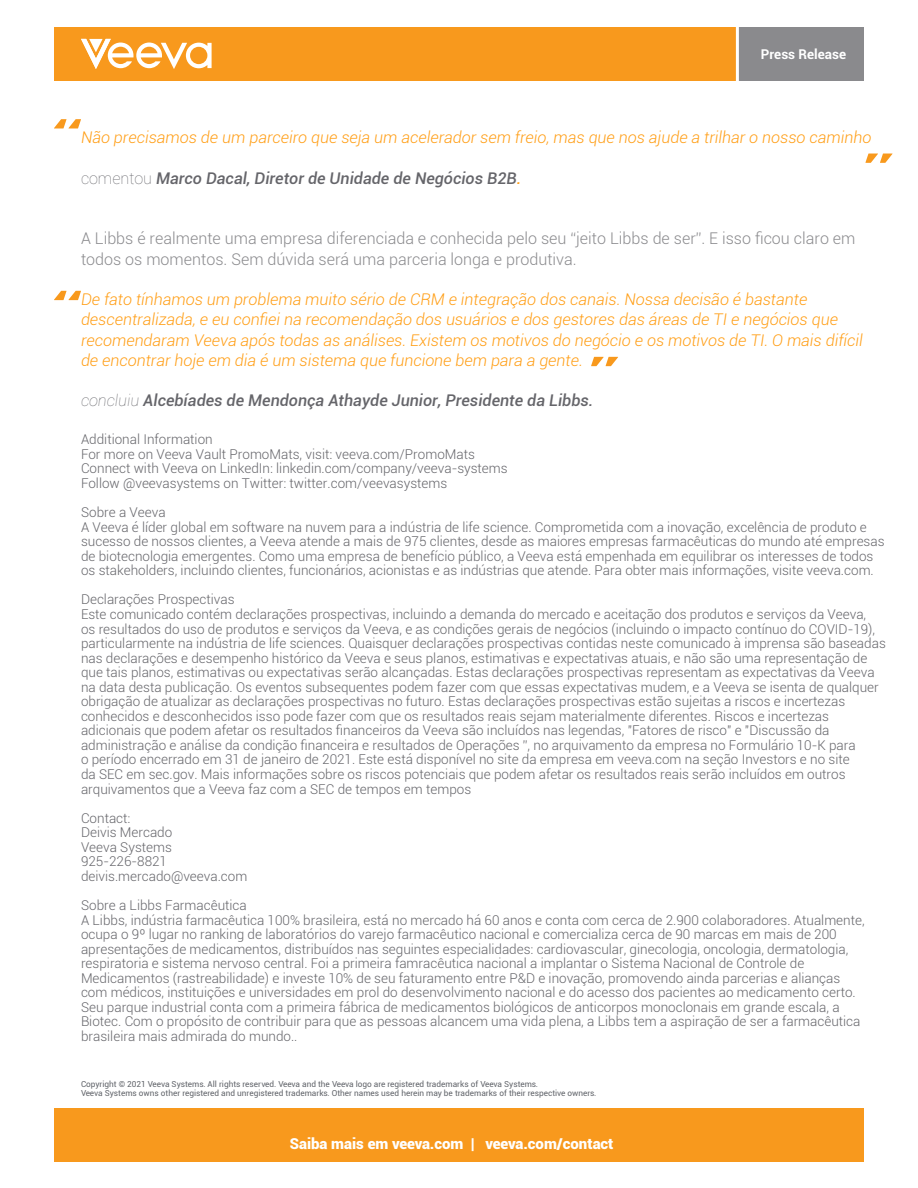
<style>
.page{position:relative;width:918px;height:1188px;background:#fff}
.page>*{position:absolute;margin:0;border:0;box-sizing:border-box;transform-origin:0 0}
.t1{font:italic 300 16.2px/20.2px "Roboto";color:#ff9e15}
.t2{font:300 16.2px/20.2px "Roboto";color:#8a8a8d}
.t3{font:italic 500 16.2px "Roboto";color:#65656a}
.t4{font:900 15px "Roboto";color:#fff}
.t5{font:300 13.5px/14.5px "Roboto";color:#65656a}
.t6{font:700 13.5px "Roboto";color:#fff}
.t7{font:8.25px/9px "Roboto";color:#61646a}
.s1{font-weight:100;font-style:normal}
.s2{color:#ff9e15}
.s3{font-weight:100}
</style>
<div class="page">
<div style="left:54px;top:27px;width:683px;height:54px;background:#f8991d"></div>
<div style="left:737px;top:27px;width:127px;height:54px;background:#8a8a8d"></div>
<hr style="left:736px;top:22px;width:3px;height:73px;background:#fff">
<svg style="left:81px;top:39px;width:131px;height:30px"></svg>
<svg style="left:54px;top:119px;width:27px;height:9px"></svg>
<svg style="left:54px;top:291px;width:27px;height:9px"></svg>
<svg style="left:865px;top:154px;width:28px;height:9px"></svg>
<svg style="left:591px;top:357px;width:27px;height:9px"></svg>
<div style="left:54px;top:1108px;width:810px;height:54px;background:#f8991d"></div>
<p class="t6" style="left:761px;top:45px;width:87px">Press Release</p>
<p class="t1" style="left:81px;top:127px;width:792px">Não precisamos de um parceiro que seja um acelerador sem freio, mas que nos ajude a trilhar o nosso caminho</p>
<p class="t3" style="left:81px;top:167px;width:442px"><span class="s1">comentou</span> Marco Dacal, Diretor de Unidade de Negócios B2B<span class="s2">.</span></p>
<p class="t2" style="left:81px;top:228px;width:776px">A Libbs é realmente uma empresa diferenciada e conhecida pelo seu “jeito Libbs de ser”. E isso ficou claro em todos os momentos. Sem dúvida será uma parceria longa e produtiva.</p>
<p class="t1" style="left:81px;top:289px;width:783px">De fato tínhamos um problema muito sério de CRM e integração dos canais. Nossa decisão é bastante descentralizada, e eu confiei na recomendação dos usuários e dos gestores das áreas de TI e negócios que recomendaram Veeva após todas as análises. Existem os motivos do negócio e os motivos de TI. O mais difícil de encontrar hoje em dia é um sistema que funcione bem para a gente.</p>
<p class="t3" style="left:81px;top:389px;width:514px"><span class="s3">concluiu</span> Alcebíades de Mendonça Athayde Junior, Presidente da Libbs.</p>
<p class="t5" style="left:81px;top:432px;width:428px">Additional Information<br>For more on Veeva Vault PromoMats, visit: veeva.com/PromoMats Connect with Veeva on LinkedIn: linkedin.com/company/veeva-systems Follow @veevasystems on Twitter: twitter.com/veevasystems</p>
<p class="t5" style="left:81px;top:505px;width:805px">Sobre a Veeva<br>A Veeva é líder global em software na nuvem para a indústria de life science. Comprometida com a inovação, excelência de produto e sucesso de nossos clientes, a Veeva atende a mais de 975 clientes, desde as maiores empresas farmacêuticas do mundo até empresas de biotecnologia emergentes. Como uma empresa de benefício público, a Veeva está empenhada em equilibrar os interesses de todos os stakeholders, incluindo clientes, funcionários, acionistas e as indústrias que atende. Para obter mais informações, visite veeva.com.</p>
<p class="t5" style="left:81px;top:592px;width:806px">Declarações Prospectivas<br>Este comunicado contém declarações prospectivas, incluindo a demanda do mercado e aceitação dos produtos e serviços da Veeva,<br>os resultados do uso de produtos e serviços da Veeva, e as condições gerais de negócios (incluindo o impacto contínuo do COVID-19), particularmente na indústria de life sciences. Quaisquer declarações prospectivas contidas neste comunicado à imprensa são baseadas nas declarações e desempenho histórico da Veeva e seus planos, estimativas e expectativas atuais, e não são uma representação de que tais planos, estimativas ou expectativas serão alcançadas. Estas declarações prospectivas representam as expectativas da Veeva na data desta publicação. Os eventos subsequentes podem fazer com que essas expectativas mudem, e a Veeva se isenta de qualquer obrigação de atualizar as declarações prospectivas no futuro. Estas declarações prospectivas estão sujeitas a riscos e incertezas conhecidos e desconhecidos isso pode fazer com que os resultados reais sejam materialmente diferentes. Riscos e incertezas adicionais que podem afetar os resultados financeiros da Veeva são incluídos nas legendas, "Fatores de risco" e "Discussão da administração e análise da condição financeira e resultados de Operações ”, no arquivamento da empresa no Formulário 10-K para<br>o período encerrado em 31 de janeiro de 2021. Este está disponível no site da empresa em veeva.com na seção Investors e no site<br>da SEC em sec.gov. Mais informações sobre os riscos potenciais que podem afetar os resultados reais serão incluídos em outros arquivamentos que a Veeva faz com a SEC de tempos em tempos</p>
<p class="t5" style="left:81px;top:810px;width:168px">Contact:<br>Deivis Mercado<br>Veeva Systems<br>925-226-8821 deivis.mercado@veeva.com</p>
<p class="t5" style="left:81px;top:897px;width:785px">Sobre a Libbs Farmacêutica<br>A Libbs, indústria farmacêutica 100% brasileira, está no mercado há 60 anos e conta com cerca de 2.900 colaboradores. Atualmente, ocupa o 9º lugar no ranking de laboratórios do varejo farmacêutico nacional e comercializa cerca de 90 marcas em mais de 200 apresentações de medicamentos, distribuídos nas seguintes especialidades: cardiovascular, ginecologia, oncologia, dermatologia, respiratoria e sistema nervoso central. Foi a primeira famracêutica nacional a implantar o Sistema Nacional de Controle de Medicamentos (rastreabilidade) e investe 10% de seu faturamento entre P&amp;D e inovação, promovendo ainda parcerias e alianças com médicos, instituições e universidades em prol do desenvolvimento nacional e do acesso dos pacientes ao medicamento certo.<br>Seu parque industrial conta com a primeira fábrica de medicamentos biológicos de anticorpos monoclonais em grande escala, a Biotec. Com o propósito de contribuir para que as pessoas alcancem uma vida plena, a Libbs tem a aspiração de ser a farmacêutica brasileira mais admirada do mundo..</p>
<p class="t7" style="left:81px;top:1079px;width:517px">Copyright © 2021 Veeva Systems. All rights reserved. Veeva and the Veeva logo are registered trademarks of Veeva Systems.<br>Veeva Systems owns other registered and unregistered trademarks. Other names used herein may be trademarks of their respective owners.</p>
<p class="t4" style="left:290px;top:1133px;width:325px">Saiba mais em veeva.com | veeva.com/contact</p>
</div>
